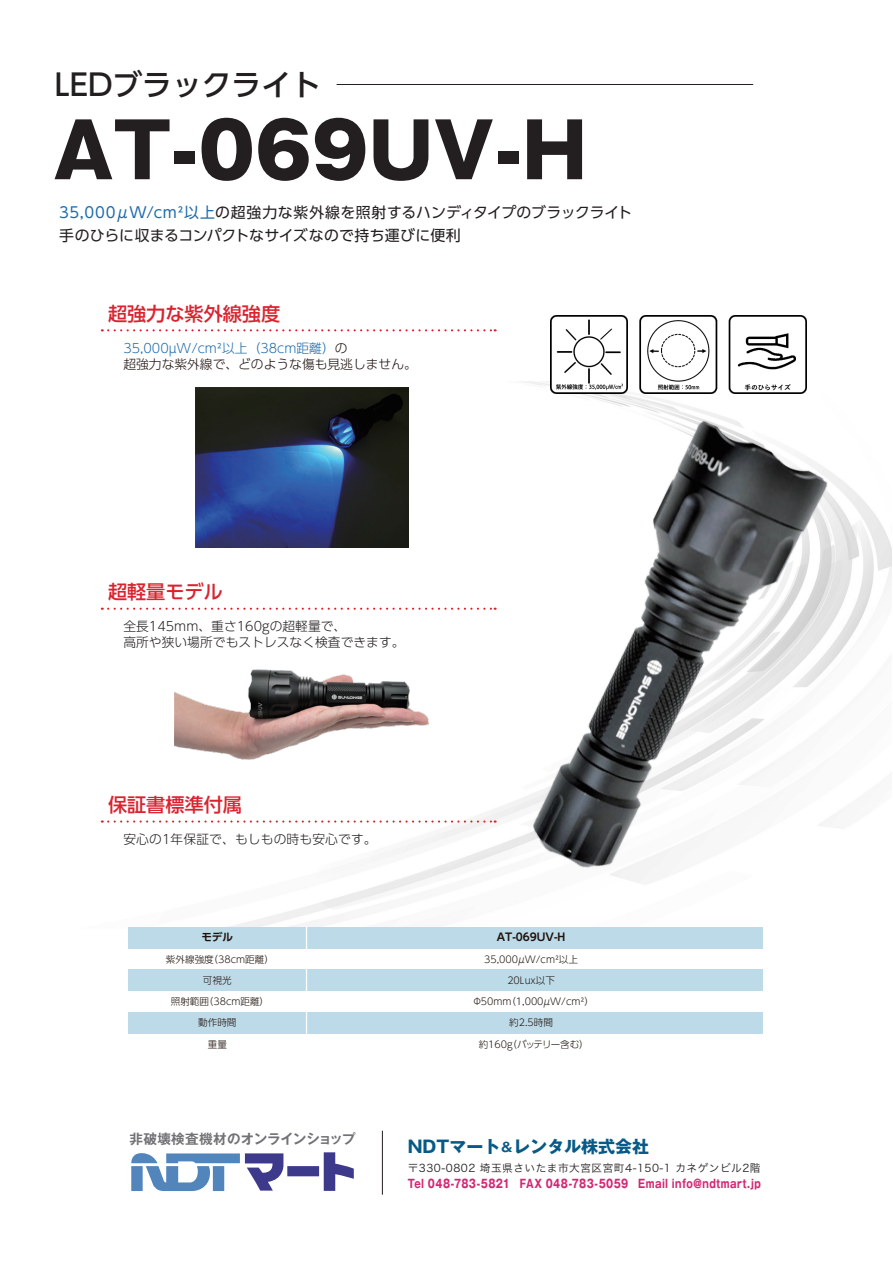
<style>
.page{position:relative;width:893px;height:1263px;background:#fff}
.page>*{position:absolute;margin:0;border:0;box-sizing:border-box;transform-origin:0 0}
.t1{font:800 74.4px "Gothic MB101 Pr 6 N";letter-spacing:.005em;color:#231f20}
.t2{font:500 29.7px "UD Shin Go Pr 6 N";color:#231f20}
.t3{font:500 19.2px "UD Shin Go Pr 6 N";color:#d92430}
.t4{font:700 16.95px "Gothic MB101 Pr 6 N";color:#075a88}
.t5{font:14.85px/23.4px "UD Shin Go Pr 6 N";letter-spacing:.015em;color:#231f20}
.t6{font:700 13.5px "Gothic MB101 Pro De";letter-spacing:-.005em;color:#717176}
.t7{font:300 12.75px/15.9px "UD Shin Go Pr 6 N";color:#231f20}
.t8{font:300 12.75px/15.9px "UD Shin Go Pr 6 N";color:#1f130f}
.t9{font:700 11.7px "Gothic MB101 Pr 6 N";letter-spacing:.05em;color:#d42673;scale:.8 1}
.t10{font:10.65px "Hira Kaku Pro N W3";letter-spacing:.05em;color:#231f20}
.t11{font:700 10.65px "UD Shin Go Pr 6 N De";color:#1e120c}
.t12{font:300 9.6px "UD Shin Go Pr 6 N";color:#1e120c}
.s1{color:#1c6bad}
.s2{font-size:12.75px}
</style>
<div class="page">
<img style="left:100px;top:382px;width:792px;height:546px">
<hr style="left:337px;top:84px;width:416px;height:1px;background:#231f20">
<div style="left:128px;top:927px;width:634px;height:21px;background:#bddae8"></div>
<div style="left:128px;top:969px;width:634px;height:21px;background:#bddae8"></div>
<div style="left:128px;top:1012px;width:634px;height:21px;background:#bddae8"></div>
<hr style="left:306px;top:927px;width:1px;height:127px;background:#fff">
<svg style="left:102px;top:820px;width:394px;height:2px"></svg>
<img style="left:551px;top:315px;width:255px;height:78px">
<img style="left:534px;top:421px;width:294px;height:446px">
<svg style="left:102px;top:329px;width:394px;height:2px"></svg>
<img style="left:195px;top:388px;width:213px;height:159px">
<img style="left:119px;top:615px;width:290px;height:41px">
<img style="left:122px;top:618px;width:284px;height:35px">
<img style="left:103px;top:577px;width:124px;height:30px">
<img style="left:106px;top:581px;width:119px;height:26px">
<svg style="left:102px;top:607px;width:394px;height:3px"></svg>
<img style="left:174px;top:669px;width:255px;height:91px">
<hr style="left:382px;top:1130px;width:1px;height:64px;background:#231f20">
<svg style="left:131px;top:1152px;width:223px;height:39px"></svg>
<h2 class="t2" style="left:55px;top:61px;width:267px">LEDブラックライト</h2>
<h1 class="t1" style="left:53px;top:89px;width:535px">AT-069UV-H</h1>
<h3 class="t5" style="left:59px;top:200px;width:574px"><span class="s1">35,000μW/cm²以上</span>の超強力な紫外線を照射するハンディタイプのブラックライト手のひらに収まるコンパクトなサイズなので持ち運びに便利</h3>
<h3 class="t3" style="left:108px;top:298px;width:174px">超強力な紫外線強度</h3>
<h3 class="t8" style="left:123px;top:340px;width:295px"><span class="s1">35,000µW/cm²以上（38cm距離）</span>の<br>超強力な紫外線で、どのような傷も見逃しません。</h3>
<h3 class="t3" style="left:108px;top:576px;width:116px">超軽量モデル</h3>
<h3 class="t7" style="left:123px;top:618px;width:283px">全長145mm、重さ160gの超軽量で、<br>高所や狭い場所でもストレスなく検査できます。</h3>
<h3 class="t3" style="left:108px;top:789px;width:135px">保証書標準付属</h3>
<h3 class="t7" style="left:123px;top:831px;width:255px">安心の1年保証で、もしもの時も安心です。</h3>
<p class="t11" style="left:201px;top:928px;width:33px">モデル</p>
<p class="t12" style="left:166px;top:951px;width:109px">紫外線強度（38cm距離）</p>
<p class="t12" style="left:203px;top:972px;width:30px">可視光</p>
<p class="t12" style="left:171px;top:993px;width:100px">照射範囲（38cm距離）</p>
<p class="t12" style="left:198px;top:1015px;width:40px">動作時間</p>
<p class="t12" style="left:208px;top:1036px;width:21px">重量</p>
<h3 class="t6" style="left:129px;top:1127px;width:228px">非破壊検査機材のオンラインショップ</h3>
<p class="t11" style="left:497px;top:928px;width:70px">AT-069UV-H</p>
<p class="t12" style="left:484px;top:951px;width:95px">35,000μW/cm²以上</p>
<p class="t12" style="left:507px;top:972px;width:49px">20Lux以下</p>
<p class="t12" style="left:472px;top:993px;width:123px">Φ50mm（1,000μW/cm²）</p>
<p class="t12" style="left:509px;top:1015px;width:45px">約2.5時間</p>
<p class="t12" style="left:479px;top:1036px;width:112px">約160g（バッテリー含む）</p>
<h3 class="t4" style="left:408px;top:1133px;width:243px">NDTマート<span class="s2">＆</span>レンタル株式会社</h3>
<p class="t10" style="left:408px;top:1159px;width:354px">〒330-0802 埼玉県さいたま市大宮区宮町4-150-1 カネゲンビル2階</p>
<p class="t9" style="left:408px;top:1174px;width:443px">Tel 048-783-5821　FAX 048-783-5059　Email info@ndtmart.jp</p>
</div>
